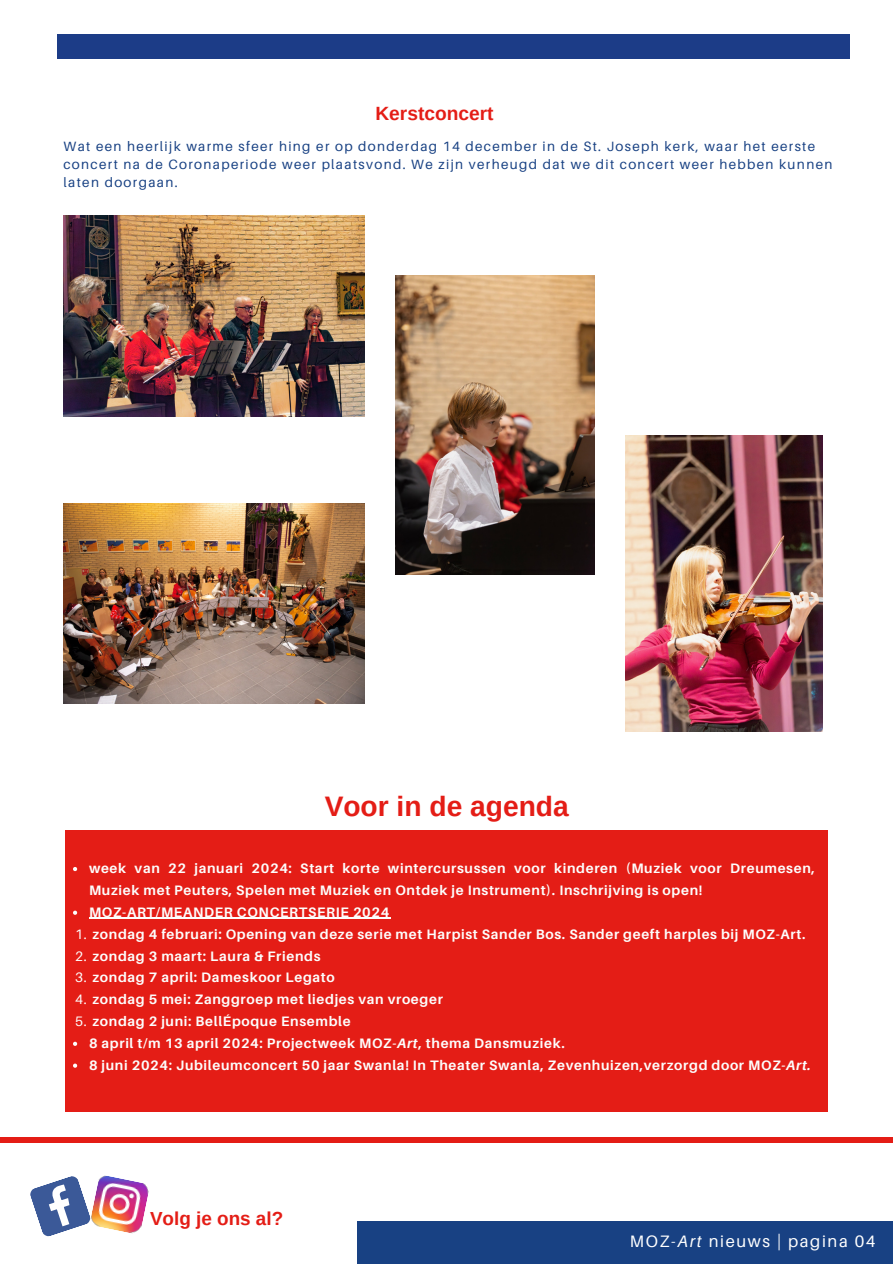
<style>
.page{position:relative;width:893px;height:1264px;background:#fff}
.page>*{position:absolute;margin:0;border:0;box-sizing:border-box;transform-origin:0 0}
.t1{font:700 28.2px "Arimo";color:#e41d16}
.t2{font:700 19.2px "Arimo";color:#e41d16}
.t3{font:700 18.9px "Arimo";color:#e41d16}
.t4{font:16.5px "Aileron";letter-spacing:.1em;color:#fff}
.t5{font:700 13.65px/21.9px "Aileron";letter-spacing:.05em;color:#fdfdfc}
.t6{font:13.5px/18px "Aileron";letter-spacing:.1em;color:#184183}
.s1{font-weight:400}
.s2{font-style:italic}
</style>
<div class="page">
<div style="left:357px;top:1220px;width:535px;height:43px;background:#184183"></div>
<div style="left:0;top:1137px;width:892px;height:5px;background:#e41d16"></div>
<div style="left:58px;top:35px;width:791px;height:23px;background:#1c3c87"></div>
<div style="left:66px;top:830px;width:761px;height:281px;background:#e41d16"></div>
<svg style="left:30px;top:1176px;width:59px;height:61px"></svg>
<img style="left:89px;top:1175px;width:60px;height:59px">
<img style="left:63px;top:216px;width:301px;height:200px">
<img style="left:395px;top:275px;width:199px;height:299px">
<img style="left:63px;top:503px;width:301px;height:200px">
<img style="left:626px;top:435px;width:196px;height:296px">
<svg style="left:73px;top:867px;width:4px;height:4px"></svg>
<svg style="left:73px;top:910px;width:4px;height:4px"></svg>
<hr style="left:89px;top:917px;width:301px;height:2px;background:#fdfdfc">
<svg style="left:73px;top:1041px;width:4px;height:4px"></svg>
<svg style="left:73px;top:1063px;width:4px;height:4px"></svg>
<p class="t2" style="left:375px;top:102px;width:120px">Kerstconcert</p>
<p class="t6" style="left:63px;top:137px;width:770px">Wat een heerlijk warme sfeer hing er op donderdag 14 december in de St. Joseph kerk, waar het eerste concert na de Coronaperiode weer plaatsvond. We zijn verheugd dat we dit concert weer hebben kunnen laten doorgaan.</p>
<p class="t1" style="left:324px;top:790px;width:245px">Voor in de agenda</p>
<p class="t5" style="left:89px;top:857px;width:727px">week van 22 januari 2024: Start korte wintercursussen voor kinderen (Muziek voor Dreumesen,<br>Muziek met Peuters, Spelen met Muziek en Ontdek je Instrument). Inschrijving is open!</p>
<p class="t5" style="left:89px;top:900px;width:302px">MOZ-ART/MEANDER CONCERTSERIE 2024</p>
<p class="t5" style="left:75px;top:922px;width:731px"><span class="s1">1.</span> zondag 4 februari: Opening van deze serie met Harpist Sander Bos. Sander geeft harples bij MOZ-Art.</p>
<p class="t5" style="left:75px;top:944px;width:247px"><span class="s1">2.</span> zondag 3 maart: Laura &amp; Friends</p>
<p class="t5" style="left:75px;top:966px;width:261px"><span class="s1">3.</span> zondag 7 april: Dameskoor Legato</p>
<p class="t5" style="left:75px;top:988px;width:369px"><span class="s1">4.</span> zondag 5 mei: Zanggroep met liedjes van vroeger</p>
<p class="t5" style="left:75px;top:1010px;width:277px"><span class="s1">5.</span> zondag 2 juni: BellÉpoque Ensemble</p>
<p class="t5" style="left:89px;top:1031px;width:477px">8 april t/m 13 april 2024: Projectweek MOZ<span class="s2">-Art</span>, thema Dansmuziek.</p>
<p class="t5" style="left:89px;top:1053px;width:723px">8 juni 2024: Jubileumconcert 50 jaar Swanla! In Theater Swanla, Zevenhuizen,verzorgd door MOZ<span class="s2">-Art.</span></p>
<p class="t3" style="left:150px;top:1207px;width:135px">Volg je ons al?</p>
<p class="t4" style="left:630px;top:1230px;width:247px">MOZ<span class="s2">-Art</span> nieuws | pagina 04</p>
</div>
